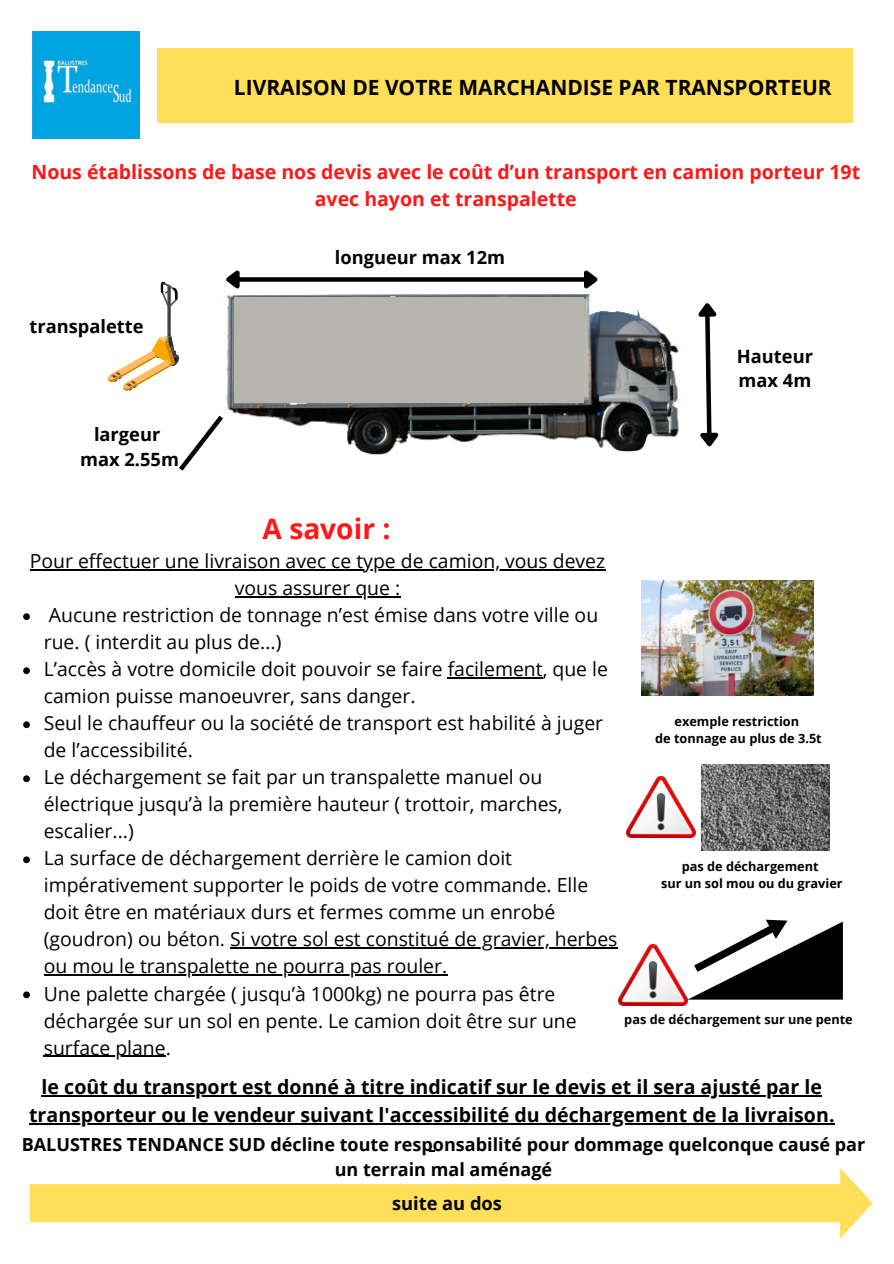
<style>
.page{position:relative;width:894px;height:1264px;background:#fff}
.page>*{position:absolute;margin:0;border:0;box-sizing:border-box;transform-origin:0 0}
.t1{font:700 28.05px "Open Sans";color:#ff1616}
.t2{font:700 21px "Open Sans";color:#000}
.t3{font:700 19.65px/27.5px "Open Sans";color:#000;text-align:center}
.t4{font:700 19.5px/27px "Open Sans";color:#ff1616;text-align:center}
.t5{font:19.35px "Open Sans";color:#000}
.t6{font:700 18.3px/24.8px "Open Sans";color:#000}
.t7{font:700 18px/24.8px "Open Sans";color:#000;text-align:center}
.t8{font:700 12.75px/17.2px "Open Sans";color:#000;text-align:center}
</style>
<div class="page">
<img style="left:33px;top:31px;width:107px;height:107px">
<div style="left:157px;top:48px;width:695px;height:75px;background:#ffde59"></div>
<img style="left:226px;top:270px;width:453px;height:185px">
<svg style="left:698px;top:303px;width:21px;height:144px"></svg>
<svg style="left:179px;top:411px;width:48px;height:60px"></svg>
<svg style="left:108px;top:282px;width:71px;height:109px"></svg>
<img style="left:641px;top:580px;width:172px;height:115px">
<img style="left:626px;top:777px;width:69px;height:60px">
<img style="left:701px;top:765px;width:128px;height:85px">
<svg style="left:687px;top:919px;width:155px;height:80px"></svg>
<img style="left:618px;top:944px;width:69px;height:61px">
<svg style="left:30px;top:1168px;width:842px;height:70px;fill:#ffde59"></svg>
<div style="left:234px;top:297px;width:349px;height:105px;background:#b5b5ae"></div>
<hr style="left:30px;top:569px;width:575px;height:1px;background:#000">
<hr style="left:235px;top:596px;width:165px;height:1px;background:#000">
<svg style="left:23px;top:613px;width:7px;height:7px"></svg>
<svg style="left:23px;top:667px;width:7px;height:7px"></svg>
<hr style="left:447px;top:677px;width:95px;height:1px;background:#000">
<svg style="left:23px;top:721px;width:7px;height:7px"></svg>
<svg style="left:23px;top:775px;width:7px;height:7px"></svg>
<svg style="left:23px;top:856px;width:7px;height:7px"></svg>
<hr style="left:230px;top:947px;width:387px;height:1px;background:#000">
<hr style="left:44px;top:974px;width:403px;height:1px;background:#000">
<svg style="left:23px;top:991px;width:7px;height:7px"></svg>
<hr style="left:44px;top:1055px;width:122px;height:1px;background:#000">
<hr style="left:42px;top:1095px;width:779px;height:1px;background:#000">
<hr style="left:29px;top:1122px;width:805px;height:2px;background:#000">
<p class="t2" style="left:234px;top:72px;width:599px">LIVRAISON DE VOTRE MARCHANDISE PAR TRANSPORTEUR</p>
<p class="t4" style="left:31px;top:158px;width:830px">Nous établissons de base nos devis avec le coût d’un transport en camion porteur 19t avec hayon et transpalette</p>
<p class="t6" style="left:335px;top:244px;width:172px">longueur max 12m</p>
<p class="t6" style="left:30px;top:313px;width:115px">transpalette</p>
<p class="t6" style="left:80px;top:421px;width:100px;text-align:center">largeur max 2.55m</p>
<p class="t6" style="left:736px;top:343px;width:78px">Hauteur max 4m</p>
<h1 class="t1" style="left:262px;top:509px;width:129px">A savoir :</h1>
<p class="t5" style="left:30px;top:548px;width:577px">Pour effectuer une livraison avec ce type de camion, vous devez</p>
<p class="t5" style="left:235px;top:575px;width:167px">vous assurer que :</p>
<p class="t5" style="left:49px;top:602px;width:551px">Aucune restriction de tonnage n’est émise dans votre ville ou</p>
<p class="t5" style="left:44px;top:629px;width:239px">rue. ( interdit au plus de...)</p>
<p class="t5" style="left:44px;top:656px;width:565px">L’accès à votre domicile doit pouvoir se faire facilement, que le</p>
<p class="t5" style="left:44px;top:683px;width:373px">camion puisse manoeuvrer, sans danger.</p>
<p class="t5" style="left:44px;top:710px;width:560px">Seul le chauffeur ou la société de transport est habilité à juger</p>
<p class="t5" style="left:44px;top:737px;width:150px">de l’accessibilité.</p>
<p class="t5" style="left:44px;top:764px;width:500px">Le déchargement se fait par un transpalette manuel ou</p>
<p class="t5" style="left:44px;top:791px;width:520px">électrique jusqu’à la première hauteur ( trottoir, marches,</p>
<p class="t5" style="left:44px;top:818px;width:91px">escalier...)</p>
<p class="t5" style="left:44px;top:845px;width:469px">La surface de déchargement derrière le camion doit</p>
<p class="t5" style="left:44px;top:872px;width:546px">impérativement supporter le poids de votre commande. Elle</p>
<p class="t5" style="left:44px;top:899px;width:513px">doit être en matériaux durs et fermes comme un enrobé</p>
<p class="t5" style="left:44px;top:926px;width:575px">(goudron) ou béton. Si votre sol est constitué de gravier, herbes</p>
<p class="t5" style="left:44px;top:953px;width:405px">ou mou le transpalette ne pourra pas rouler.</p>
<p class="t5" style="left:44px;top:980px;width:513px">Une palette chargée ( jusqu’à 1000kg) ne pourra pas être</p>
<p class="t5" style="left:44px;top:1007px;width:534px">déchargée sur un sol en pente. Le camion doit être sur une</p>
<p class="t5" style="left:44px;top:1034px;width:129px">surface plane.</p>
<p class="t8" style="left:655px;top:712px;width:168px">exemple restriction<br>de tonnage au plus de 3.5t</p>
<p class="t8" style="left:661px;top:857px;width:183px">pas de déchargement<br>sur un sol mou ou du gravier</p>
<p class="t8" style="left:624px;top:1010px;width:230px">pas de déchargement sur une pente</p>
<p class="t3" style="left:29px;top:1072px;width:806px">le coût du transport est donné à titre indicatif sur le devis et il sera ajusté par le transporteur ou le vendeur suivant l'accessibilité du déchargement de la livraison.</p>
<p class="t7" style="left:22px;top:1131px;width:844px">BALUSTRES TENDANCE SUD décline toute responsabilité pour dommage quelconque causé par un terrain mal aménagé</p>
<p class="t6" style="left:392px;top:1189px;width:111px">suite au dos</p>
</div>
